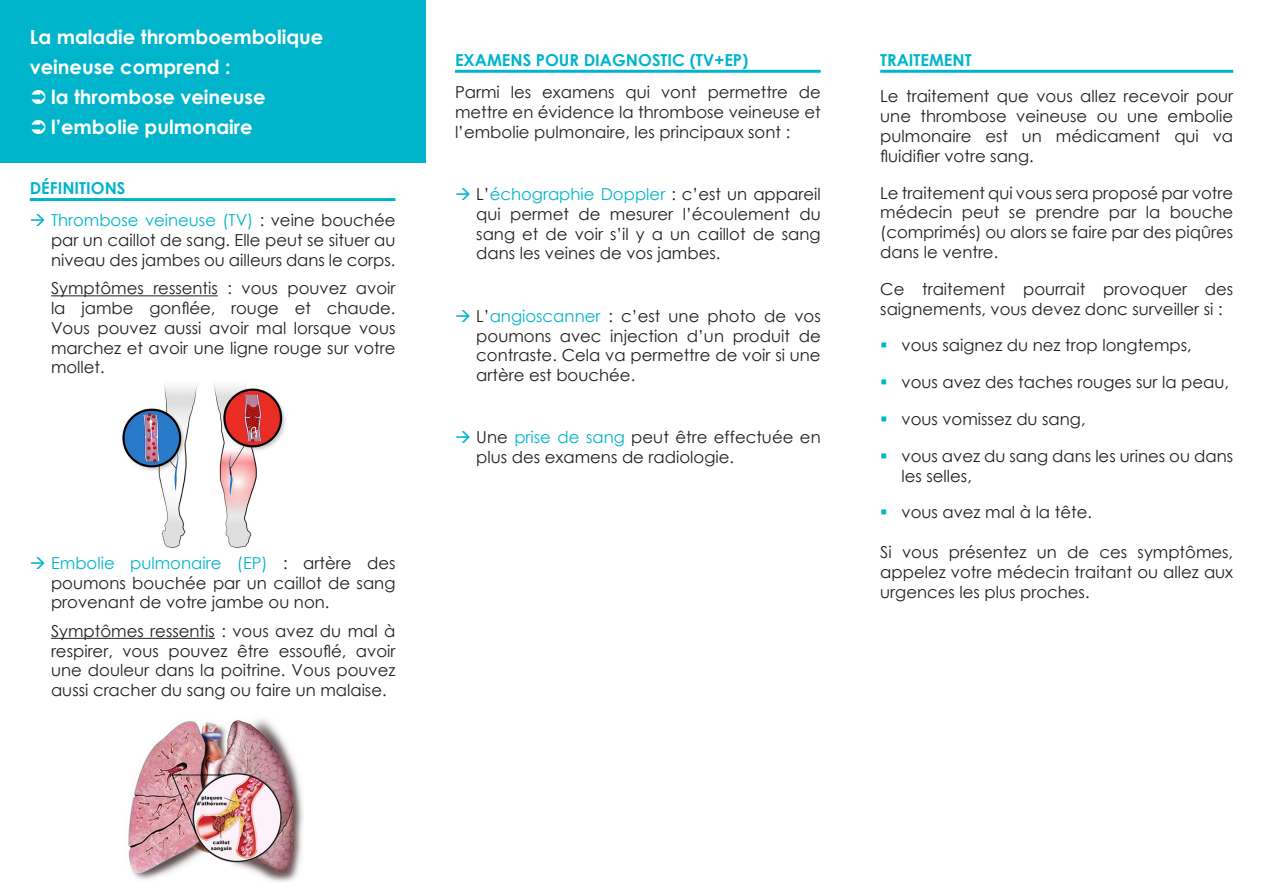
<style>
.page{position:relative;width:1263px;height:893px;background:#fff}
.page>*{position:absolute;margin:0;border:0;box-sizing:border-box;transform-origin:0 0}
.t1{font:700 19.5px/30px "Century Gothic";color:#fff}
.t2{font:16.5px/19.8px "Century Gothic";color:#231f20;text-align:justify}
.t3{font:700 16.5px "Century Gothic";color:#00b5cb}
.s1{color:#00b5cb}
</style>
<div class="page">
<div style="left:0;top:0;width:425px;height:162px;background:#00b5cb"></div>
<hr style="left:30px;top:198px;width:365px;height:3px;background:#00b5cb">
<hr style="left:51px;top:295px;width:167px;height:1px;background:#231f20">
<hr style="left:51px;top:638px;width:164px;height:1px;background:#231f20">
<img style="left:122px;top:383px;width:164px;height:165px">
<img style="left:128px;top:719px;width:175px;height:163px">
<hr style="left:455px;top:70px;width:366px;height:3px;background:#00b5cb">
<hr style="left:880px;top:70px;width:353px;height:3px;background:#00b5cb">
<p class="t1" style="left:30px;top:21px;width:295px">La maladie thromboembolique veineuse comprend :</p>
<p class="t1" style="left:51px;top:81px;width:216px">la thrombose veineuse</p>
<p class="t1" style="left:51px;top:111px;width:203px">l’embolie pulmonaire</p>
<p class="t3" style="left:30px;top:175px;width:97px">DÉFINITIONS</p>
<p class="t2" style="left:51px;top:210px;width:346px;text-indent:-21px"><span class="s1">→ Thrombose veineuse (TV)</span> : veine bouchée par un caillot de sang. Elle peut se situer au niveau des jambes ou ailleurs dans le corps.</p>
<p class="t2" style="left:51px;top:278px;width:346px">Symptômes ressentis : vous pouvez avoir la jambe gonflée, rouge et chaude.<br>Vous pouvez aussi avoir mal lorsque vous marchez et avoir une ligne rouge sur votre mollet.</p>
<p class="t2" style="left:51px;top:553px;width:346px;text-indent:-21px"><span class="s1">→ Embolie pulmonaire (EP)</span> : artère des poumons bouchée par un caillot de sang provenant de votre jambe ou non.</p>
<p class="t2" style="left:51px;top:621px;width:346px">Symptômes ressentis : vous avez du mal à respirer, vous pouvez être essouflé, avoir une douleur dans la poitrine. Vous pouvez aussi cracher du sang ou faire un malaise.</p>
<p class="t3" style="left:455px;top:47px;width:295px">EXAMENS POUR DIAGNOSTIC (TV+EP)</p>
<p class="t2" style="left:455px;top:82px;width:367px">Parmi les examens qui vont permettre de mettre en évidence la thrombose veineuse et l’embolie pulmonaire, les principaux sont :</p>
<p class="t2" style="left:476px;top:184px;width:346px;text-indent:-21px"><span class="s1">→</span> L’<span class="s1">échographie Doppler</span> : c’est un appareil qui permet de mesurer l’écoulement du sang et de voir s’il y a un caillot de sang dans les veines de vos jambes.</p>
<p class="t2" style="left:476px;top:306px;width:346px;text-indent:-21px"><span class="s1">→</span> L’<span class="s1">angioscanner</span> : c’est une photo de vos poumons avec injection d’un produit de contraste. Cela va permettre de voir si une artère est bouchée.</p>
<p class="t2" style="left:476px;top:427px;width:346px;text-indent:-21px"><span class="s1">→</span> Une <span class="s1">prise de sang</span> peut être effectuée en plus des examens de radiologie.</p>
<p class="t3" style="left:880px;top:47px;width:93px">TRAITEMENT</p>
<p class="t2" style="left:880px;top:86px;width:354px">Le traitement que vous allez recevoir pour une thrombose veineuse ou une embolie pulmonaire est un médicament qui va fluidifier votre sang.</p>
<p class="t2" style="left:880px;top:182px;width:354px">Le traitement qui vous sera proposé par votre médecin peut se prendre par la bouche (comprimés) ou alors se faire par des piqûres dans le ventre.</p>
<p class="t2" style="left:880px;top:279px;width:354px">Ce traitement pourrait provoquer des saignements, vous devez donc surveiller si :</p>
<p class="t2" style="left:880px;top:335px;width:313px"><span class="s1">▪</span> vous saignez du nez trop longtemps,</p>
<p class="t2" style="left:880px;top:372px;width:350px"><span class="s1">▪</span> vous avez des taches rouges sur la peau,</p>
<p class="t2" style="left:880px;top:409px;width:207px"><span class="s1">▪</span> vous vomissez du sang,</p>
<p class="t2" style="left:901px;top:446px;width:333px;text-indent:-21px"><span class="s1">▪</span> vous avez du sang dans les urines ou dans les selles,</p>
<p class="t2" style="left:880px;top:502px;width:213px"><span class="s1">▪</span> vous avez mal à la tête.</p>
<p class="t2" style="left:880px;top:542px;width:354px">Si vous présentez un de ces symptômes, appelez votre médecin traitant ou allez aux urgences les plus proches.</p>
</div>
